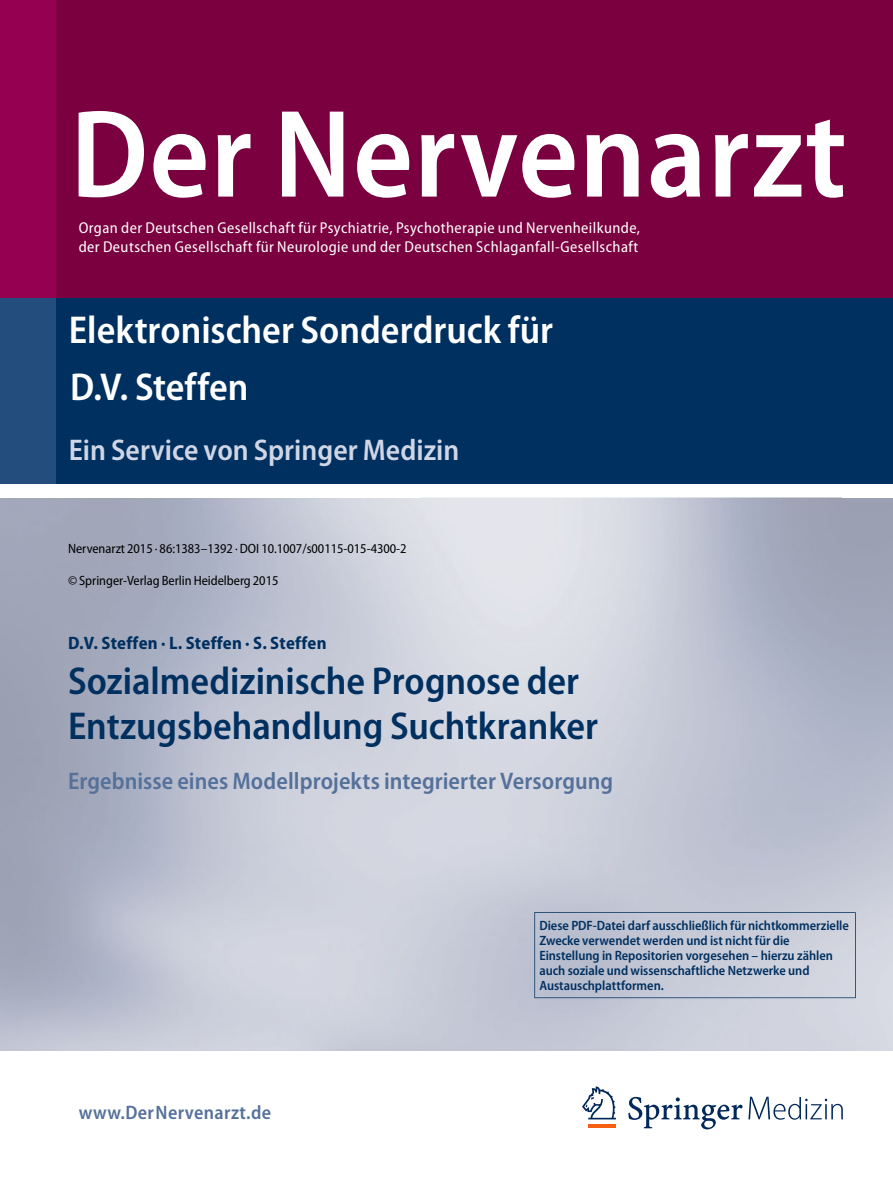
<style>
.page{position:relative;width:893px;height:1178px;background:#fff}
.page>*{position:absolute;margin:0;border:0;box-sizing:border-box;transform-origin:0 0}
.t1{font:600 semi-condensed 126px "Myriad Pro";letter-spacing:.01em;color:#fff}
.t2{font:600 semi-condensed 39px/45px "Myriad Pro";color:#003060}
.t3{font:600 semi-condensed 39px "Myriad Pro";color:#fff}
.t4{font:600 semi-condensed 30px "Myriad Pro";color:#d0d6e5}
.t5{font:600 semi-condensed 24px "Myriad Pro";letter-spacing:.005em;color:#55719a}
.t6{font:600 semi-condensed 19.5px "Myriad Pro";letter-spacing:.02em;color:#55719a}
.t7{font:700 semi-condensed 18px "Myriad Pro";letter-spacing:.015em;color:#003060}
.t8{font:semi-condensed 15.75px/19.5px "Myriad Pro";letter-spacing:.03em;color:#fff}
.t9{font:600 semi-condensed 13.5px/15px "Myriad Pro";letter-spacing:-.005em;color:#003060}
.t10{font:semi-condensed 13.5px "Myriad Pro";color:#000}
</style>
<div class="page">
<div style="left:55px;top:298px;width:838px;height:185px;background:#003060"></div>
<div style="left:0;top:298px;width:55px;height:185px;background:#224d7c"></div>
<div style="left:55px;top:0;width:838px;height:298px;background:#7a003f"></div>
<div style="left:0;top:0;width:55px;height:298px;background:#960050"></div>
<hr style="left:588px;top:1125px;width:28px;height:3px;background:#f76013">
<svg style="left:582px;top:1086px;width:34px;height:33px"></svg>
<svg style="left:628px;top:1097px;width:215px;height:32px"></svg>
<svg style="left:534px;top:912px;width:322px;height:86px;background:#c1c6d4"></svg>
<h1 class="t1" style="left:70px;top:85px;width:778px">Der Nervenarzt</h1>
<p class="t8" style="left:79px;top:218px;width:563px">Organ der Deutschen Gesellschaft für Psychiatrie, Psychotherapie und Nervenheilkunde, der Deutschen Gesellschaft für Neurologie und der Deutschen Schlaganfall-Gesellschaft</p>
<h2 class="t3" style="left:69px;top:308px;width:486px">Elektronischer Sonderdruck für</h2>
<h2 class="t3" style="left:70px;top:365px;width:180px">D.V. Steffen</h2>
<h3 class="t4" style="left:69px;top:433px;width:392px">Ein Service von Springer Medizin</h3>
<p class="t10" style="left:68px;top:541px;width:340px">Nervenarzt 2015 · 86:1383–1392 · DOI 10.1007/s00115-015-4300-2</p>
<p class="t10" style="left:68px;top:573px;width:212px">© Springer-Verlag Berlin Heidelberg 2015</p>
<h3 class="t7" style="left:68px;top:632px;width:260px">D.V. Steffen · L. Steffen · S. Steffen</h3>
<h2 class="t2" style="left:68px;top:659px;width:531px">Sozialmedizinische Prognose der<br>Entzugsbehandlung Suchtkranker</h2>
<h3 class="t5" style="left:68px;top:768px;width:547px">Ergebnisse eines Modellprojekts integrierter Versorgung</h3>
<h3 class="t6" style="left:79px;top:1102px;width:194px">www.DerNervenarzt.de</h3>
<p class="t9" style="left:539px;top:918px;width:311px">Diese PDF-Datei darf ausschließlich für nicht kommerzielle Zwecke verwendet werden und ist nicht für die Einstellung in Repositorien vorgesehen – hierzu zählen auch soziale und wissen schaftliche Netzwerke und Austauschplattformen.</p>
</div>
